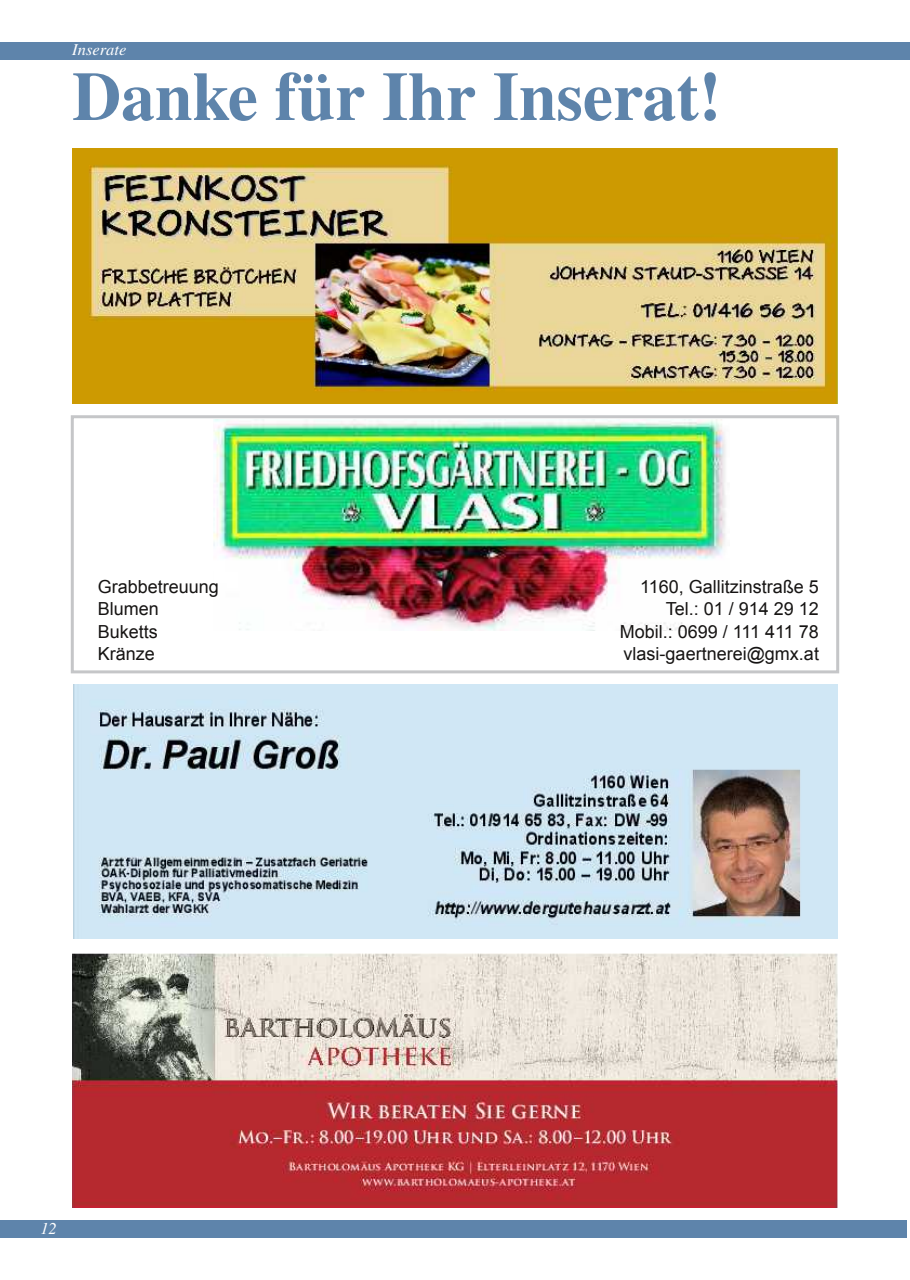
<style>
.page{position:relative;width:910px;height:1280px;background:#fff}
.page>*{position:absolute;margin:0;border:0;box-sizing:border-box;transform-origin:0 0}
.t1{font:500 69px "Nimbus Roman No 9 L";color:#5e84ab}
.t2{font:18px/22.5px "Arial";color:#161413}
.t3{font:italic 16.5px "Nimbus Rom No 9 L";color:#fff}
</style>
<div class="page">
<div style="left:0;top:1220px;width:907px;height:17px;background:#5e84ab"></div>
<div style="left:0;top:43px;width:910px;height:17px;background:#5e84ab"></div>
<img style="left:213px;top:419px;width:513px;height:211px">
<img style="left:74px;top:685px;width:764px;height:254px">
<img style="left:72px;top:149px;width:766px;height:255px">
<img style="left:72px;top:953px;width:766px;height:255px">
<div style="left:71px;top:415px;width:768px;height:258px;border:3px solid #c5c6c8"></div>
<p class="t3" style="left:72px;top:40px;width:56px">Inserate</p>
<h1 class="t1" style="left:72px;top:65px;width:651px">Danke für Ihr Inserat!</h1>
<p class="t2" style="left:98px;top:575px;width:123px">Grabbetreuung<br>Blumen<br>Buketts<br>Kränze</p>
<p class="t2" style="left:620px;top:575px;width:201px;text-align:right">1160, Gallitzinstraße 5<br>Tel.: 01 / 914 29 12<br>Mobil.: 0699 / 111 411 78 vlasi-gaertnerei@gmx.at</p>
<p class="t3" style="left:40px;top:1218px;width:18px">12</p>
</div>
